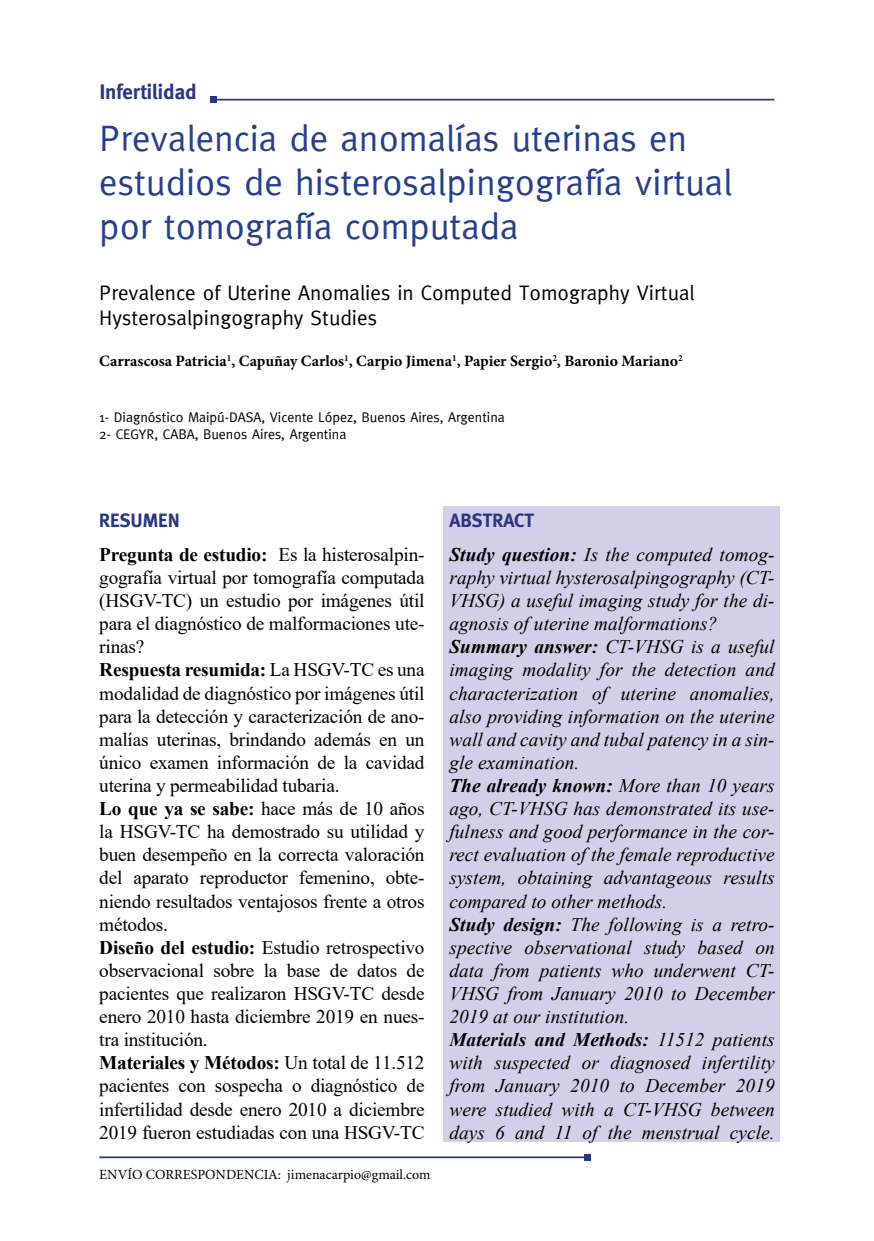
<style>
.page{position:relative;width:874px;height:1241px;background:#fff}
.page>*{position:absolute;margin:0;border:0;box-sizing:border-box;transform-origin:0 0}
.t1{font:36.75px/44.1px "Meta";color:#25408f}
.t2{font:21px/25.2px "Meta";color:#000}
.t3{font:700 21px "Meta";color:#2a3781}
.t4{font:19.25px/23.1px "Times New Roman";letter-spacing:-.01em;color:#000}
.t5{font:italic 19.25px/23.1px "Times New Roman";letter-spacing:.005em;color:#000}
.t6{font:700 19.25px "Meta";color:#2a3781}
.t7{font:700 15.75px "Minion Pro";color:#000}
.t8{font:15.75px "Meta";color:#000}
.t9{font:14px/16.8px "Meta";color:#000}
.t10{font:14px "Minion Pro";color:#000}
.s1{font-weight:700}
</style>
<div class="page">
<hr style="left:216px;top:99px;width:558px;height:1px;background:#2a3781">
<div style="left:210px;top:96px;width:6px;height:7px;background:#2a3781"></div>
<div style="left:442px;top:506px;width:337px;height:635px;background:#d3cfe8"></div>
<hr style="left:99px;top:1156px;width:487px;height:1px;background:#2a3781">
<div style="left:583px;top:1153px;width:7px;height:7px;background:#2a3781"></div>
<p class="t3" style="left:99px;top:80px;width:99px">Infertilidad</p>
<h1 class="t1" style="left:99px;top:116px;width:634px">Prevalencia de anomalías uterinas en estudios de histerosalpingografía virtual por tomografía computada</h1>
<p class="t2" style="left:99px;top:279px;width:596px">Prevalence of Uterine Anomalies in Computed Tomography Virtual<br>Hysterosalpingography Studies</p>
<p class="t7" style="left:99px;top:350px;width:584px">Carrascosa Patricia<sup>1</sup>, Capuñay Carlos<sup>1</sup>, Carpio Jimena<sup>1</sup>, Papier Sergio<sup>2</sup>, Baronio Mariano<sup>2</sup></p>
<p class="t9" style="left:99px;top:409px;width:407px">1- Diagnóstico Maipú-DASA, Vicente López, Buenos Aires, Argentina<br>2- CEGYR, CABA, Buenos Aires, Argentina</p>
<p class="t6" style="left:99px;top:509px;width:82px">RESUMEN</p>
<p class="t4" style="left:99px;top:542px;width:326px"><span class="s1">Pregunta de estudio:</span> Es la histerosalpin&shy;gografía virtual por tomografía computada (HSGV-TC) un estudio por imágenes útil para el diagnóstico de malformaciones ute&shy;rinas?<br><span class="s1">Respuesta resumida:</span> La HSGV-TC es una modalidad de diagnóstico por imágenes útil para la detección y caracterización de ano&shy;malías uterinas, brindando además en un único examen información de la cavidad uterina y permeabilidad tubaria.<br><span class="s1">Lo que ya se sabe:</span> hace más de 10 años la HSGV-TC ha demostrado su utilidad y buen desempeño en la correcta valoración del aparato reproductor femenino, obte&shy;niendo resultados ventajosos frente a otros métodos.<br><span class="s1">Diseño del estudio:</span> Estudio retrospectivo observacional sobre la base de datos de pacientes que realizaron HSGV-TC desde enero 2010 hasta diciembre 2019 en nues&shy;tra institución.<br><span class="s1">Materiales y Métodos:</span> Un total de 11.512 pacientes con sospecha o diagnóstico de infertilidad desde enero 2010 a diciembre 2019 fueron estudiadas con una HSGV-TC</p>
<p class="t10" style="left:99px;top:1166px;width:333px">ENVÍO CORRESPONDENCIA: jimenacarpio@gmail.com</p>
<p class="t6" style="left:449px;top:509px;width:86px">ABSTRACT</p>
<p class="t5" style="left:449px;top:542px;width:326px"><span class="s1">Study question:</span> Is the computed tomog&shy;raphy virtual hysterosalpingography (CT-VHSG) a useful imaging study for the di&shy;agnosis of uterine malformations?<br><span class="s1">Summary answer:</span> CT-VHSG is a useful imaging modality for the detection and characterization of uterine anomalies, also providing information on the uterine wall and cavity and tubal patency in a sin&shy;gle examination.<br><span class="s1">The already known:</span> More than 10 years ago, CT-VHSG has demonstrated its use&shy;fulness and good performance in the cor&shy;rect evaluation of the female reproductive system, obtaining advantageous results compared to other methods.<br><span class="s1">Study design:</span> The following is a retro&shy;spective observational study based on data from patients who underwent CT-VHSG from January 2010 to December 2019 at our institution.<br><span class="s1">Materials and Methods:</span> 11512 patients with suspected or diagnosed infertility from January 2010 to December 2019 were studied with a CT-VHSG between days 6 and 11 of the menstrual cycle.</p>
<p class="t8" style="left:754px;top:1103px;width:18px">23</p>
</div>
